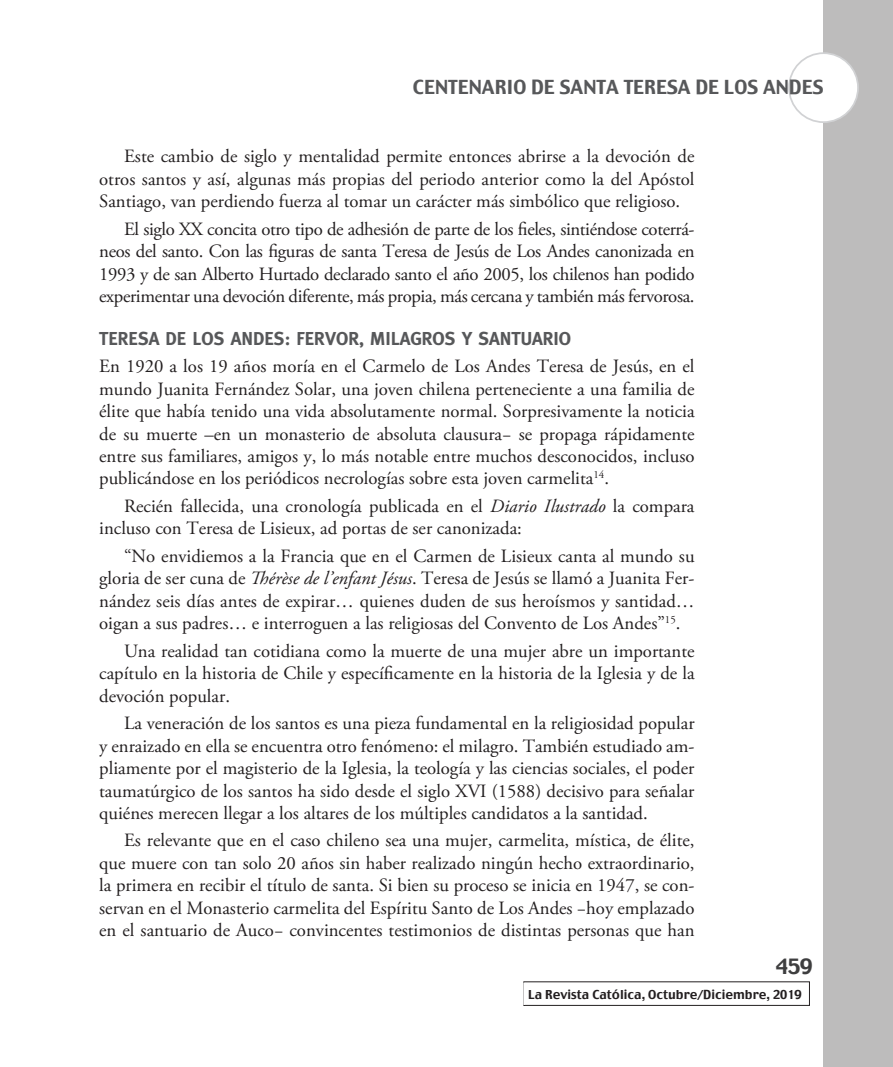
<style>
.page{position:relative;width:893px;height:1067px;background:#fff}
.page>*{position:absolute;margin:0;border:0;box-sizing:border-box;transform-origin:0 0}
.t1{font:21px "Charcoal";color:#3e3e3f}
.t2{font:19.25px "Charcoal";color:#57585a}
.Cuerpo{font:18.72px/22.4px "Adobe Garamond Pro";color:#231f20;text-align:justify}
.t3{font:700 18.72px "Meta";color:#57585a}
.t4{font:12.25px "Charcoal";color:#231f20}
.s1{font-style:italic}
.s2{color:#fff}
</style>
<div class="page">
<div style="left:823px;top:0;width:70px;height:1067px;background:#bdbcbc"></div>
<div style="left:789px;top:53px;width:69px;height:69px;background:#fff;border-radius:50%"></div>
<div style="left:788px;top:52px;width:71px;height:71px;border:2px solid #d1d2d4;border-radius:50%"></div>
<p class="t2" style="left:413px;top:74px;width:412px">CENTENARIO DE SANTA TERESA DE LOS ANDES</p>
<p class="Cuerpo" style="left:99px;top:146px;width:597px;text-indent:25px">Este cambio de siglo y mentalidad permite entonces abrirse a la devoción de otros santos y así, algunas más propias del periodo anterior como la del Apóstol Santiago, van perdiendo fuerza al tomar un carácter más simbólico que religioso.</p>
<p class="Cuerpo" style="left:99px;top:218px;width:597px;text-indent:25px">El siglo XX concita otro tipo de adhesión de parte de los fieles, sintiéndose coterrá&shy;neos del santo. Con las figuras de santa Teresa de Jesús de Los Andes canonizada en 1993 y de san Alberto Hurtado declarado santo el año 2005, los chilenos han podido experimentar una devoción diferente, más propia, más cercana y también más fervorosa.</p>
<p class="t3" style="left:99px;top:327px;width:473px">TERESA DE LOS ANDES: FERVOR, MILAGROS Y SANTUARIO</p>
<p class="Cuerpo" style="left:99px;top:355px;width:597px">En 1920 a los 19 años moría en el Carmelo de Los Andes Teresa de Jesús, en el mundo Juanita Fernández Solar, una joven chilena perteneciente a una familia de élite que había tenido una vida absolutamente normal. Sorpresivamente la noticia de su muerte –en un monasterio de absoluta clausura− se propaga rápidamente entre sus familiares, amigos y, lo más notable entre muchos desconocidos, incluso publicándose en los periódicos necrologías sobre esta joven carmelita<sup>14</sup>.</p>
<p class="Cuerpo" style="left:99px;top:495px;width:597px;text-indent:25px">Recién fallecida, una cronología publicada en el <span class="s1">Diario Ilustrado</span> la compara incluso con Teresa de Lisieux, ad portas de ser canonizada:</p>
<p class="Cuerpo" style="left:99px;top:545px;width:597px;text-indent:25px">“No envidiemos a la Francia que en el Carmen de Lisieux canta al mundo su gloria de ser cuna de <span class="s1">Thérèse de l’enfant Jésus</span>. Teresa de Jesús se llamó a Juanita Fer&shy;nández seis días antes de expirar… quienes duden de sus heroísmos y santidad… oigan a sus padres… e interroguen a las religiosas del Convento de Los Andes”<sup>15</sup>.</p>
<p class="Cuerpo" style="left:99px;top:640px;width:597px;text-indent:25px">Una realidad tan cotidiana como la muerte de una mujer abre un importante capítulo en la historia de Chile y específicamente en la historia de la Iglesia y de la devoción popular.</p>
<p class="Cuerpo" style="left:99px;top:712px;width:597px;text-indent:25px">La veneración de los santos es una pieza fundamental en la religiosidad popular y enraizado en ella se encuentra otro fenómeno: el milagro. También estudiado am&shy;pliamente por el magisterio de la Iglesia, la teología y las ciencias sociales, el poder taumatúrgico de los santos ha sido desde el siglo XVI (1588) decisivo para señalar quiénes merecen llegar a los altares de los múltiples candidatos a la santidad.</p>
<p class="Cuerpo" style="left:99px;top:830px;width:597px;text-indent:25px">Es relevante que en el caso chileno sea una mujer, carmelita, mística, de élite, que muere con tan solo 20 años sin haber realizado ningún hecho extraordinario, la primera en recibir el título de santa. Si bien su proceso se inicia en 1947, se con&shy;servan en el Monasterio carmelita del Espíritu Santo de Los Andes −hoy emplazado en el santuario de Auco− convincentes testimonios de distintas personas que han</p>
<p class="t1" style="left:776px;top:952px;width:38px">459</p>
<p class="t4" style="left:528px;top:986px;width:286px">La Revista Católica, Octubre/Diciembre, 2019 <span class="s2">d</span></p>
</div>
